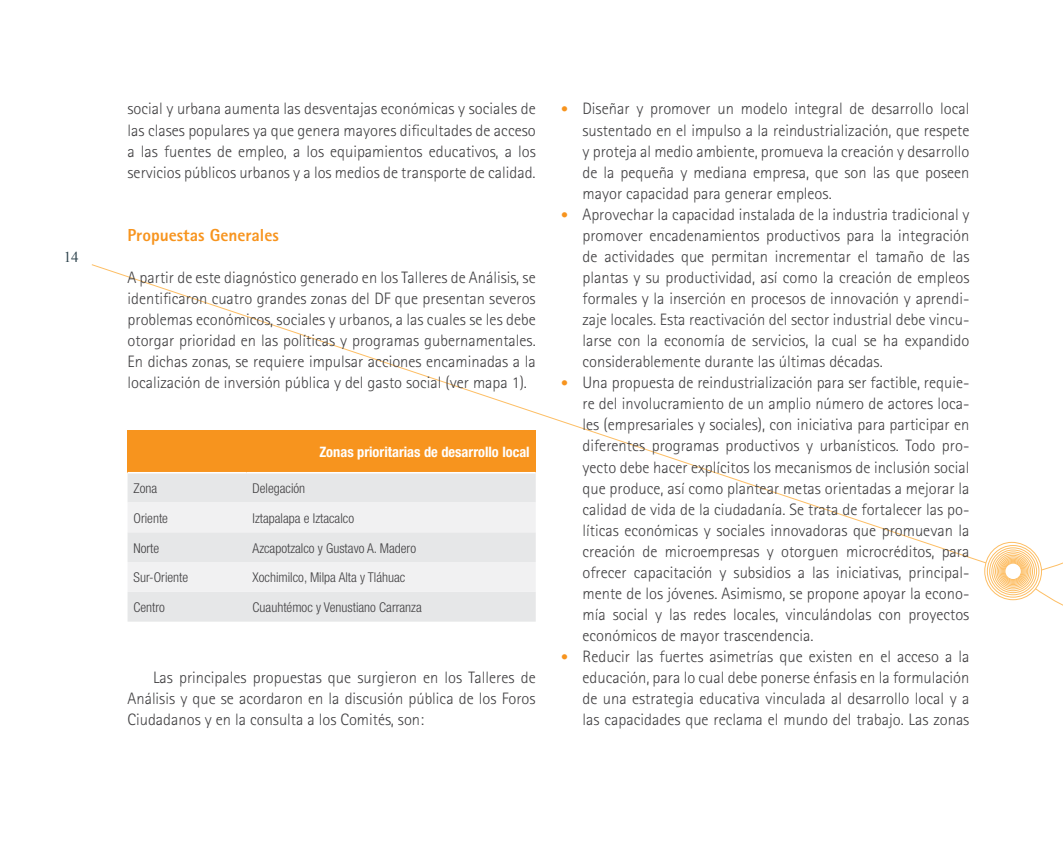
<style>
.page{position:relative;width:1063px;height:851px;background:#fff}
.page>*{position:absolute;margin:0;border:0;box-sizing:border-box;transform-origin:0 0}
.t1{font:800 17.4px "Rotis Sans Serif";color:#f7941e}
.t2{font:300 16.5px/21px "Rotis Sans Serif";color:#414042;text-align:justify}
.t3{font:15px "Times New Roman";color:#2f444e}
.t4{font:700 condensed 14.4px "Helvetica Neue";color:#fff}
.t5{font:300 condensed 13.5px "Helvetica Neue";color:#414042}
.s1{font-size:14.4px;color:#f7941e}
</style>
<div class="page">
<svg style="left:91px;top:264px;width:922px;height:302px"></svg>
<svg style="left:1015px;top:562px;width:48px;height:44px"></svg>
<svg style="left:985px;top:542px;width:57px;height:57px"></svg>
<div style="left:984px;top:542px;width:58px;height:58px;border:1px solid #fdbe64;border-radius:50%"></div>
<div style="left:1005px;top:562px;width:17px;height:17px;border:1px solid #fdbe64;border-radius:50%"></div>
<div style="left:1004px;top:562px;width:18px;height:18px;border:1px solid #fdbe64;border-radius:50%"></div>
<div style="left:1003px;top:561px;width:20px;height:20px;border:1px solid #fdbe64;border-radius:50%"></div>
<div style="left:1002px;top:560px;width:22px;height:22px;border:1px solid #fdbe64;border-radius:50%"></div>
<div style="left:1001px;top:559px;width:24px;height:24px;border:1px solid #fdbe64;border-radius:50%"></div>
<div style="left:1000px;top:557px;width:27px;height:27px;border:1px solid #fdbe64;border-radius:50%"></div>
<div style="left:998px;top:556px;width:30px;height:30px;border:1px solid #fdbe64;border-radius:50%"></div>
<div style="left:997px;top:555px;width:32px;height:32px;border:1px solid #fdbe64;border-radius:50%"></div>
<div style="left:995px;top:553px;width:36px;height:36px;border:1px solid #fdbe64;border-radius:50%"></div>
<div style="left:993px;top:551px;width:40px;height:40px;border:1px solid #fdbe64;border-radius:50%"></div>
<div style="left:992px;top:549px;width:43px;height:44px;border:1px solid #fdbe64;border-radius:50%"></div>
<div style="left:989px;top:547px;width:48px;height:48px;border:1px solid #fdbe64;border-radius:50%"></div>
<div style="left:987px;top:545px;width:52px;height:52px;border:1px solid #fdbe64;border-radius:50%"></div>
<div style="left:128px;top:430px;width:408px;height:42px;background:#f7941e"></div>
<div style="left:128px;top:473px;width:408px;height:148px;background:#e6e7e8"></div>
<svg style="left:128px;top:502px;width:408px;height:89px;fill:#f1f1f2"></svg>
<hr style="left:128px;top:472px;width:119px;height:1px;background:#fff">
<hr style="left:247px;top:472px;width:289px;height:1px;background:#fff">
<p class="t3" style="left:64px;top:247px;width:16px">14</p>
<p class="t2" style="left:128px;top:98px;width:410px">social y urbana aumenta las desventajas económicas y sociales de las clases populares ya que genera mayores dificultades de acceso a las fuentes de empleo, a los equipamientos educativos, a los servicios públicos urbanos y a los medios de transporte de calidad.</p>
<p class="t1" style="left:128px;top:224px;width:153px">Propuestas Generales</p>
<p class="t2" style="left:128px;top:267px;width:410px">A partir de este diagnóstico generado en los Talleres de Análisis, se identificaron cuatro grandes zonas del DF que presentan severos problemas económicos, sociales y urbanos, a las cuales se les debe otorgar prioridad en las políticas y programas gubernamentales.<br>En dichas zonas, se requiere impulsar acciones encaminadas a la localización de inversión pública y del gasto social (ver mapa 1).</p>
<p class="t4" style="left:319px;top:443px;width:212px">Zonas prioritarias de desarrollo local</p>
<p class="t5" style="left:134px;top:480px;width:25px">Zona</p>
<p class="t5" style="left:253px;top:480px;width:54px">Delegación</p>
<p class="t5" style="left:134px;top:510px;width:36px">Oriente</p>
<p class="t5" style="left:253px;top:510px;width:103px">Iztapalapa e Iztacalco</p>
<p class="t5" style="left:134px;top:540px;width:27px">Norte</p>
<p class="t5" style="left:253px;top:540px;width:165px">Azcapotzalco y Gustavo A. Madero</p>
<p class="t5" style="left:134px;top:569px;width:56px">Sur-Oriente</p>
<p class="t5" style="left:253px;top:569px;width:154px">Xochimilco, Milpa Alta y Tláhuac</p>
<p class="t5" style="left:134px;top:599px;width:33px">Centro</p>
<p class="t5" style="left:253px;top:599px;width:171px">Cuauhtémoc y Venustiano Carranza</p>
<p class="t2" style="left:128px;top:667px;width:410px;text-indent:26px">Las principales propuestas que surgieron en los Talleres de Análisis y que se acordaron en la discusión pública de los Foros Ciudadanos y en la consulta a los Comités, son:</p>
<p class="t2" style="left:583px;top:98px;width:388px;text-indent:-21px"><span class="s1">•</span> Diseñar y promover un modelo integral de desarrollo local sustentado en el impulso a la reindustrialización, que respete y proteja al medio ambiente, promueva la creación y desarrollo de la pequeña y mediana empresa, que son las que poseen mayor capacidad para generar empleos.</p>
<p class="t2" style="left:583px;top:204px;width:388px;text-indent:-21px"><span class="s1">•</span> Aprovechar la capacidad instalada de la industria tradicional y promover encadenamientos productivos para la integración de actividades que permitan incrementar el tamaño de las plantas y su productividad, así como la creación de empleos formales y la inserción en procesos de innovación y aprendi&shy;zaje locales. Esta reactivación del sector industrial debe vincu&shy;larse con la economía de servicios, la cual se ha expandido considerablemente durante las últimas décadas.</p>
<p class="t2" style="left:583px;top:372px;width:388px;text-indent:-21px"><span class="s1">•</span> Una propuesta de reindustrialización para ser factible, requie&shy;re del involucramiento de un amplio número de actores loca&shy;les (empresariales y sociales), con iniciativa para participar en diferentes programas productivos y urbanísticos. Todo pro&shy;yecto debe hacer explícitos los mecanismos de inclusión social que produce, así como plantear metas orientadas a mejorar la calidad de vida de la ciudadanía. Se trata de fortalecer las po&shy;líticas económicas y sociales innovadoras que promuevan la creación de microempresas y otorguen microcréditos, para ofrecer capacitación y subsidios a las iniciativas, principal&shy;mente de los jóvenes. Asimismo, se propone apoyar la econo&shy;mía social y las redes locales, vinculándolas con proyectos económicos de mayor trascendencia.</p>
<p class="t2" style="left:583px;top:646px;width:388px;text-indent:-21px"><span class="s1">•</span> Reducir las fuertes asimetrías que existen en el acceso a la educación, para lo cual debe ponerse énfasis en la formulación de una estrategia educativa vinculada al desarrollo local y a las capacidades que reclama el mundo del trabajo. Las zonas</p>
</div>
